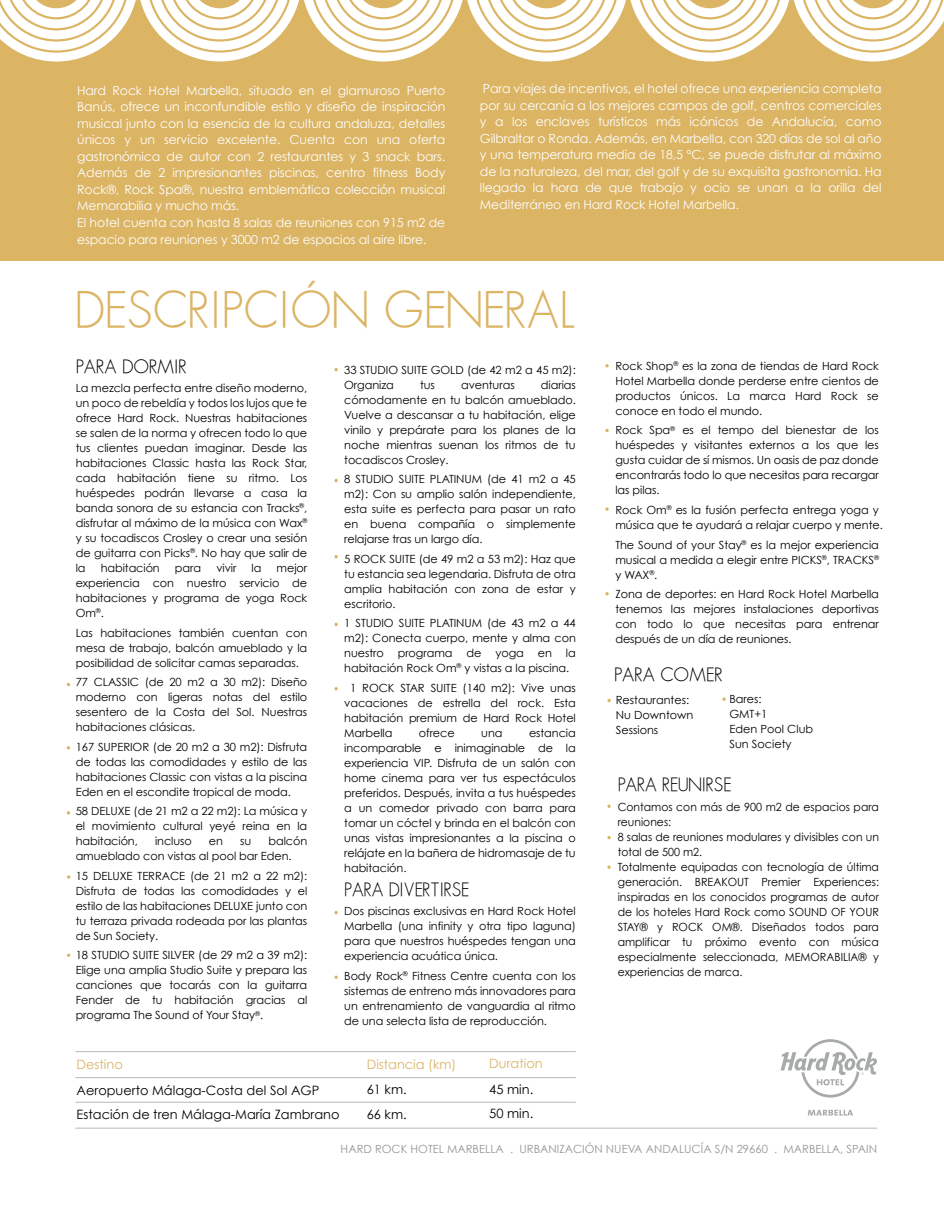
<style>
.page{position:relative;width:944px;height:1214px;background:#fff}
.page>*{position:absolute;margin:0;border:0;box-sizing:border-box;transform-origin:0 0}
.t1{font:48px "Futura ICG Light";color:#dbb464}
.t2{font:18px "Futura ICG Light";color:#000001;scale:.96 1}
.t3{font:18px "Futura ICG Light";color:#000001}
.t4{font:12.9px/24.3px "Century Gothic";color:#000001}
.t5{font:12.9px "Century Gothic";color:#dbb464}
.t6{font:12.45px/16.5px "Century Gothic";letter-spacing:-.01em;color:#fff}
.t7{font:11.25px/15px "Century Gothic";letter-spacing:-.005em;color:#000001;text-align:justify}
.t8{font:11.25px/15px "Century Gothic";letter-spacing:-.005em;color:#000001;scale:.96 1}
.t9{font:11.25px "Century Gothic";color:#939598}
</style>
<div class="page">
<div style="left:0;top:0;width:944px;height:260px;background:#dbb464"></div>
<svg style="left:0;top:0;width:944px;height:62px"></svg>
<svg style="left:607px;top:699px;width:4px;height:3px"></svg>
<hr style="left:75px;top:1051px;width:501px;height:1px;background:#bcbdc0">
<hr style="left:75px;top:1077px;width:501px;height:1px;background:#bcbdc0">
<hr style="left:75px;top:1101px;width:501px;height:1px;background:#bcbdc0">
<hr style="left:75px;top:1127px;width:802px;height:1px;background:#bcbdc0">
<svg style="left:807px;top:1109px;width:46px;height:6px"></svg>
<svg style="left:780px;top:1039px;width:97px;height:58px"></svg>
<svg style="left:67px;top:953px;width:3px;height:4px"></svg>
<svg style="left:334px;top:911px;width:4px;height:3px"></svg>
<svg style="left:334px;top:975px;width:4px;height:4px"></svg>
<svg style="left:334px;top:368px;width:4px;height:3px"></svg>
<svg style="left:334px;top:479px;width:4px;height:3px"></svg>
<svg style="left:334px;top:555px;width:4px;height:3px"></svg>
<svg style="left:334px;top:622px;width:4px;height:4px"></svg>
<svg style="left:334px;top:687px;width:4px;height:3px"></svg>
<p class="t6" style="left:480px;top:80px;width:403px;text-align:justify">Para viajes de incentivos, el hotel ofrece una experiencia completa por su cercanía a los mejores campos de golf, centros comerciales y a los enclaves turísticos más icónicos de Andalucía, como Gilbraltar o Ronda. Además, en Marbella, con 320 días de sol al año y una temperatura media de 18,5 ºC, se puede disfrutar al máximo de la naturaleza, del mar, del golf y de su exquisita gastronomía. Ha llegado la hora de que trabajo y ocio se unan a la orilla del Mediterráneo en Hard Rock Hotel Marbella.</p>
<p class="t6" style="left:77px;top:82px;width:370px">Hard Rock Hotel Marbella, situado en el glamuroso Puerto Banús, ofrece un inconfundible estilo y diseño de inspiración musical junto con la esencia de la cultura andaluza, detalles únicos y un servicio excelente. Cuenta con una oferta gastronómica de autor con 2 restaurantes y 3 snack bars.<br>Además de 2 impresionantes piscinas, centro fitness Body Rock®, Rock Spa®, nuestra emblemática colección musical Memorabilia y mucho más.<br>El hotel cuenta con hasta 8 salas de reuniones con 915 m2 de espacio para reuniones y 3000 m2 de espacios al aire libre.</p>
<h1 class="t1" style="left:74px;top:278px;width:502px">DESCRIPCIÓN GENERAL</h1>
<h2 class="t3" style="left:76px;top:354px;width:113px">PARA DORMIR</h2>
<p class="t7" style="left:76px;top:380px;width:233px">La mezcla perfecta entre diseño moderno, un poco de rebeldía y todos los lujos que te ofrece Hard Rock. Nuestras habitaciones se salen de la norma y ofrecen todo lo que tus clientes puedan imaginar. Desde las habitaciones Classic hasta las Rock Star, cada habitación tiene su ritmo. Los huéspedes podrán llevarse a casa la banda sonora de su estancia con Tracks<sup>®</sup>, disfrutar al máximo de la música con Wax<sup>® </sup>y su tocadiscos Crosley o crear una sesión de guitarra con Picks<sup>®</sup>. No hay que salir de la</p>
<p class="t7" style="left:101px;top:560px;width:61px">habitación</p>
<p class="t7" style="left:175px;top:560px;width:28px">para</p>
<p class="t7" style="left:216px;top:560px;width:22px">vivir</p>
<p class="t7" style="left:251px;top:560px;width:11px">la</p>
<p class="t7" style="left:76px;top:560px;width:233px;text-indent:201px">mejor experiencia con nuestro servicio de habitaciones y programa de yoga Rock Om<sup>®</sup>.</p>
<p class="t7" style="left:76px;top:625px;width:233px">Las habitaciones también cuentan con mesa de trabajo, balcón amueblado y la posibilidad de solicitar camas separadas.</p>
<p class="t7" style="left:76px;top:674px;width:233px">77 CLASSIC (de 20 m2 a 30 m2): Diseño moderno con ligeras notas del estilo sesentero de la Costa del Sol. Nuestras habitaciones clásicas.</p>
<p class="t7" style="left:76px;top:739px;width:233px">167 SUPERIOR (de 20 m2 a 30 m2): Disfruta de todas las comodidades y estilo de las habitaciones Classic con vistas a la piscina Eden en el escondite tropical de moda.</p>
<p class="t7" style="left:76px;top:803px;width:233px">58 DELUXE (de 21 m2 a 22 m2): La música y el movimiento cultural yeyé reina en la habitación,</p>
<p class="t7" style="left:76px;top:833px;width:233px;text-indent:193px">balcón amueblado con vistas al pool bar Eden.</p>
<p class="t7" style="left:76px;top:868px;width:233px">15 DELUXE TERRACE (de 21 m2 a 22 m2):<br>Disfruta de todas las comodidades y el estilo de las habitaciones DELUXE junto con tu terraza privada rodeada por las plantas de Sun Society.</p>
<p class="t7" style="left:76px;top:947px;width:233px">18 STUDIO SUITE SILVER (de 29 m2 a 39 m2):<br>Elige una amplia Studio Suite y prepara las canciones que tocarás con la guitarra Fender de tu habitación gracias al programa The Sound of Your Stay<sup>®</sup>.</p>
<p class="t7" style="left:155px;top:833px;width:38px">incluso</p>
<p class="t7" style="left:209px;top:833px;width:16px">en</p>
<p class="t7" style="left:240px;top:833px;width:13px">su</p>
<p class="t7" style="left:344px;top:362px;width:233px">33 STUDIO SUITE GOLD (de 42 m2 a 45 m2):<br>Organiza</p>
<p class="t7" style="left:344px;top:377px;width:233px;text-indent:197px">diarias cómodamente en tu balcón amueblado.<br>Vuelve a descansar a tu habitación, elige vinilo y prepárate para los planes de la noche mientras suenan los ritmos de tu tocadiscos Crosley.</p>
<p class="t7" style="left:344px;top:471px;width:233px">8 STUDIO SUITE PLATINUM (de 41 m2 a 45 m2): Con su amplio salón independiente, esta suite es perfecta para pasar un rato en buena compañía o simplemente relajarse tras un largo día.</p>
<p class="t7" style="left:344px;top:551px;width:233px">5 ROCK SUITE (de 49 m2 a 53 m2): Haz que tu estancia sea legendaria. Disfruta de otra amplia habitación con zona de estar y escritorio.</p>
<p class="t7" style="left:344px;top:615px;width:233px">1 STUDIO SUITE PLATINUM (de 43 m2 a 44 m2): Conecta cuerpo, mente y alma con nuestro programa de yoga en la habitación Rock Om<sup>®</sup> y vistas a la piscina.</p>
<p class="t7" style="left:344px;top:680px;width:233px;text-indent:6px">1 ROCK STAR SUITE (140 m2): Vive unas vacaciones de estrella del rock. Esta habitación premium de Hard Rock Hotel Marbella</p>
<p class="t7" style="left:420px;top:377px;width:16px">tus</p>
<p class="t7" style="left:461px;top:377px;width:55px">aventuras</p>
<p class="t7" style="left:344px;top:725px;width:233px;text-indent:185px">estancia incomparable e inimaginable de la experiencia VIP. Disfruta de un salón con home cinema para ver tus espectáculos preferidos. Después, invita a tus huéspedes a un comedor privado con barra para tomar un cóctel y brinda en el balcón con unas vistas impresionantes a la piscina o relájate en la bañera de hidromasaje de tu habitación.</p>
<h2 class="t2" style="left:344px;top:877px;width:132px">PARA DIVERTIRSE</h2>
<p class="t7" style="left:344px;top:903px;width:233px">Dos piscinas exclusivas en Hard Rock Hotel Marbella (una infinity y otra tipo laguna) para que nuestros huéspedes tengan una experiencia acuática única.</p>
<p class="t7" style="left:344px;top:968px;width:233px">Body Rock<sup>®</sup> Fitness Centre cuenta con los sistemas de entreno más innovadores para un entrenamiento de vanguardia al ritmo de una selecta lista de reproducción.</p>
<p class="t7" style="left:419px;top:725px;width:37px">ofrece</p>
<p class="t7" style="left:481px;top:725px;width:23px">una</p>
<p class="t5" style="left:77px;top:1055px;width:48px">Destino</p>
<p class="t4" style="left:77px;top:1077px;width:264px">Aeropuerto Málaga-Costa del Sol AGP<br>Estación de tren Málaga-María Zambrano</p>
<p class="t5" style="left:367px;top:1054px;width:91px">Distancia (km)</p>
<p class="t4" style="left:367px;top:1077px;width:41px">61 km.<br>66 km.</p>
<p class="t5" style="left:489px;top:1054px;width:55px">Duration</p>
<p class="t4" style="left:489px;top:1077px;width:45px">45 min.<br>50 min.</p>
<p class="t7" style="left:615px;top:358px;width:265px">Rock Shop<sup>®</sup> es la zona de tiendas de Hard Rock Hotel Marbella donde perderse entre cientos de productos únicos. La marca Hard Rock se conoce en todo el mundo.</p>
<p class="t7" style="left:615px;top:423px;width:265px">Rock Spa<sup>®</sup> es el tempo del bienestar de los huéspedes y visitantes externos a los que les gusta cuidar de sí mismos. Un oasis de paz donde encontrarás todo lo que necesitas para recargar las pilas.</p>
<p class="t7" style="left:615px;top:502px;width:269px">Rock Om<sup>®</sup> es la fusión perfecta entrega yoga y música que te ayudará a relajar cuerpo y mente.</p>
<p class="t7" style="left:615px;top:537px;width:265px">The Sound of your Stay<sup>®</sup> es la mejor experiencia musical a medida a elegir entre PICKS<sup>®</sup>, TRACKS<sup>® </sup>y WAX<sup>®</sup>.</p>
<p class="t7" style="left:615px;top:586px;width:265px">Zona de deportes: en Hard Rock Hotel Marbella tenemos las mejores instalaciones deportivas con todo lo que necesitas para entrenar después de un día de reuniones.</p>
<h2 class="t3" style="left:614px;top:662px;width:110px">PARA COMER</h2>
<p class="t7" style="left:615px;top:692px;width:79px;text-align:left">Restaurantes:<br>Nu Downtown<br>Sessions</p>
<p class="t7" style="left:729px;top:691px;width:85px;text-align:left">Bares:<br>GMT+1<br>Eden Pool Club<br>Sun Society</p>
<h2 class="t2" style="left:617px;top:773px;width:120px">PARA REUNIRSE</h2>
<p class="t8" style="left:617px;top:799px;width:274px">Contamos con más de 900 m2 de espacios para reuniones:<br>8 salas de reuniones modulares y divisibles con un total de 500 m2.<br>Totalmente equipadas con tecnología de última generación. BREAKOUT Premier Experiences: inspiradas en los conocidos programas de autor de los hoteles Hard Rock como SOUND OF YOUR STAY® y ROCK OM®. Diseñados todos para amplificar tu próximo evento con música especialmente seleccionada, MEMORABILIA® y experiencias de marca.</p>
<p class="t9" style="left:340px;top:1140px;width:538px">HARD ROCK HOTEL MARBELLA . URBANIZACIÓN NUEVA ANDALUCÍA S/N 29660 . MARBELLA, SPAIN</p>
</div>
